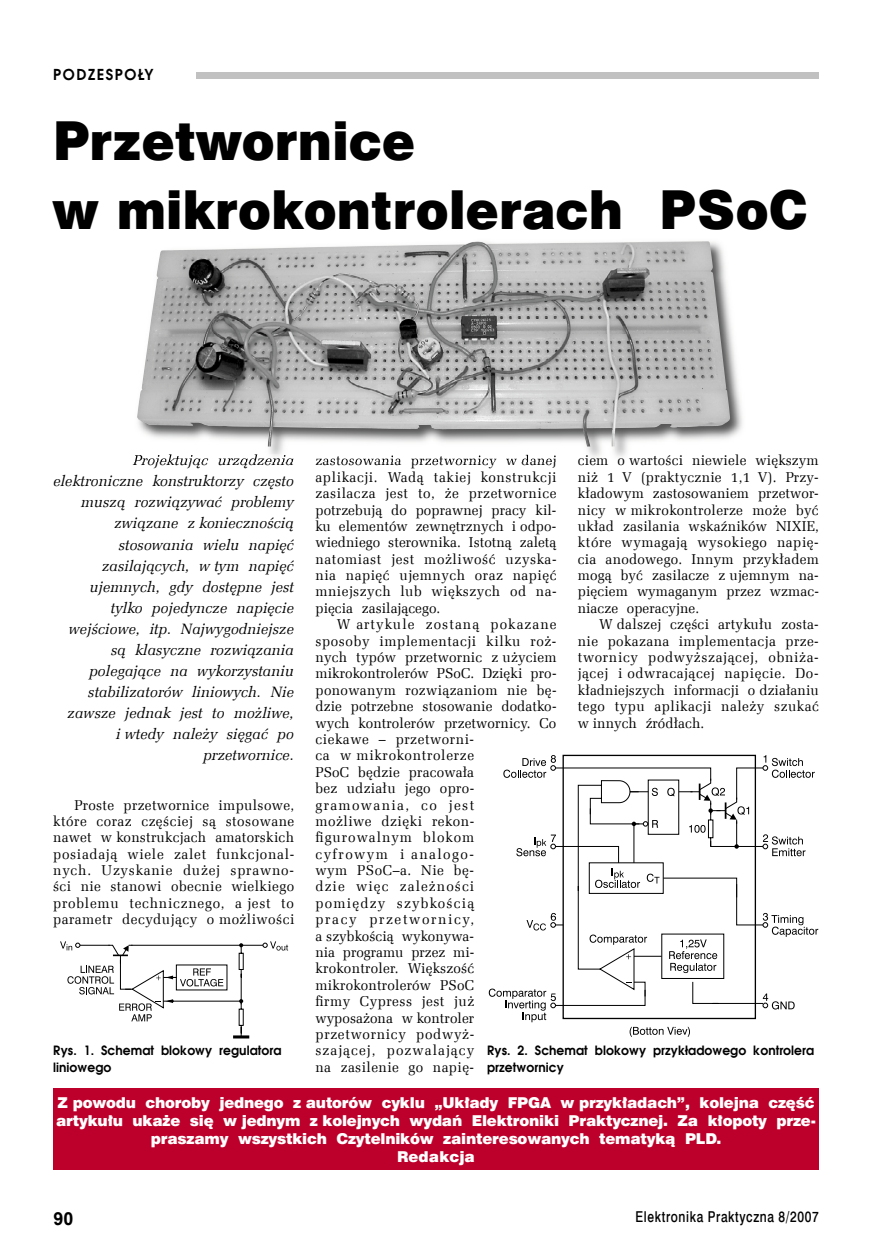
<style>
.page{position:relative;width:872px;height:1255px;background:#fff}
.page>*{position:absolute;margin:0;border:0;box-sizing:border-box;transform-origin:0 0}
.t1{font:49.5px/69px "Swis 721 Blk 2 EU";letter-spacing:.005em;color:#000}
.t2{font:700 18px "Arial";color:#000}
.t3{font:italic 15px/21px "Zapf Ellipt EU";letter-spacing:.005em;color:#000;text-align:right}
.t4{font:15px/18px "Swis 721 Blk EU";letter-spacing:-.015em;color:#fff;text-align:center}
.t5{font:15px "Swis 721 Md EU";letter-spacing:.05em;color:#000;scale:.8 1}
.t6{font:700 15px "Avalon";letter-spacing:.105em;color:#000;scale:.96 1}
.t7{font:14.25px/16.4px "Zapf Ellipt EU";letter-spacing:.03em;color:#000;text-align:justify}
.t8{font:700 12.75px/16.4px "Avalon";letter-spacing:.005em;color:#000;scale:.96 1}
</style>
<div class="page">
<div style="left:197px;top:72px;width:621px;height:7px;background:#c1c1c1"></div>
<img style="left:267px;top:318px;width:475px;height:140px">
<img style="left:316px;top:455px;width:240px;height:6px">
<img style="left:135px;top:454px;width:159px;height:7px">
<img style="left:137px;top:241px;width:593px;height:205px">
<hr style="left:233px;top:1035px;width:16px;height:3px;background:#000">
<hr style="left:131px;top:944px;width:132px;height:1px;background:#000">
<svg style="left:239px;top:943px;width:4px;height:10px"></svg>
<hr style="left:241px;top:973px;width:1px;height:31px;background:#000">
<hr style="left:168px;top:1000px;width:73px;height:1px;background:#000">
<svg style="left:262px;top:941px;width:26px;height:9px"></svg>
<svg style="left:239px;top:999px;width:4px;height:10px"></svg>
<svg style="left:60px;top:941px;width:163px;height:80px"></svg>
<svg style="left:489px;top:755px;width:329px;height:281px"></svg>
<div style="left:53px;top:1088px;width:765px;height:81px;background:#bd002b"></div>
<p class="t6" style="left:53px;top:65px;width:106px">PODZESPOŁY</p>
<h1 class="t1" style="left:53px;top:110px;width:756px">Przetwornice<br>w mikrokontrolerach PSoC</h1>
<p class="t3" style="left:53px;top:450px;width:242px">Projektując urządzenia elektroniczne konstruktorzy często muszą rozwiązywać problemy związane z koniecznością stosowania wielu napięć zasilających, w tym napięć ujemnych, gdy dostępne jest<br>tylko pojedyncze napięcie wejściowe, itp. Najwygodniejsze są klasyczne rozwiązania polegające na wykorzystaniu stabilizatorów liniowych. Nie zawsze jednak jest to możliwe,<br>i wtedy należy sięgać po przetwornice.</p>
<p class="t7" style="left:578px;top:452px;width:243px">ciem o wartości niewiele większym niż 1 V (praktycznie 1,1 V). Przy&shy;kładowym zastosowaniem przetwor&shy;nicy w mikrokontrolerze może być układ zasilania wskaźników NIXIE, które wymagają wysokiego napię&shy;cia anodowego. Innym przykładem mogą być zasilacze z ujemnym na&shy;pięciem wymaganym przez wzmac&shy;niacze operacyjne.</p>
<p class="t7" style="left:315px;top:452px;width:243px">zastosowania przetwornicy w danej aplikacji. Wadą takiej konstrukcji zasilacza jest to, że przetwornice potrzebują do poprawnej pracy kil&shy;ku elementów zewnętrznych i odpo&shy;wiedniego sterownika. Istotną zaletą natomiast jest możliwość uzyska&shy;nia napięć ujemnych oraz napięć mniejszych lub większych od na&shy;pięcia zasilającego.</p>
<p class="t7" style="left:315px;top:616px;width:243px;text-align:left;text-indent:21px">W artykule zostaną pokazane sposoby implementacji kilku roż&shy;nych typów przetwornic z użyciem mikrokontrolerów PSoC. Dzięki pro&shy;ponowanym rozwiązaniom nie bę&shy;dzie potrzebne stosowanie dodatko&shy;wych kontrolerów przetwornicy. Co ciekawe – przetworni-<br>ca w mikrokontrolerze<br>PSoC będzie pracowała<br>bez udziału jego opro&shy;gramowania, co jest<br>możliwe dzięki rekon&shy;figurowalnym blokom<br>cyfrowym i analogo-<br>wym PSoC–a. Nie bę-<br>dzie więc zależności<br>pomiędzy szybkością<br>pracy przetwornicy,<br>a szybkością wykonywa-<br>nia programu przez mi&shy;krokontroler. Większość mikrokontrolerów PSoC<br>firmy Cypress jest już<br>wyposażona w kontroler przetwornicy podwyż-<br>szającej, pozwalający<br>na zasilenie go napię-</p>
<p class="t7" style="left:578px;top:616px;width:243px;text-indent:21px">W dalszej części artykułu zosta&shy;nie pokazana implementacja prze&shy;twornicy podwyższającej, obniża&shy;jącej i odwracającej napięcie. Do&shy;kładniejszych informacji o działaniu tego typu aplikacji należy szukać w innych źródłach.</p>
<p class="t7" style="left:53px;top:796px;width:243px;text-indent:21px">Proste przetwornice impulsowe, które coraz częściej są stosowane nawet w konstrukcjach amatorskich posiadają wiele zalet funkcjonal&shy;nych. Uzyskanie dużej sprawno&shy;ści nie stanowi obecnie wielkiego problemu technicznego, a jest to parametr decydujący o możliwości</p>
<p class="t8" style="left:53px;top:1042px;width:239px">Rys. 1. Schemat blokowy regulatora liniowego</p>
<p class="t8" style="left:487px;top:1042px;width:342px">Rys. 2. Schemat blokowy przykładowego kontrolera przetwornicy</p>
<p class="t4" style="left:56px;top:1093px;width:761px">Z powodu choroby jednego z autorów cyklu „Układy FPGA w przykładach”, kolejna część artykułu ukaże się w jednym z kolejnych wydań Elektroniki Praktycznej. Za kłopoty prze&shy;praszamy wszystkich Czytelników zainteresowanych tematyką PLD.<br>Redakcja</p>
<p class="t2" style="left:53px;top:1206px;width:22px">90</p>
<p class="t5" style="left:635px;top:1207px;width:230px">Elektronika Praktyczna 8/2007</p>
</div>
